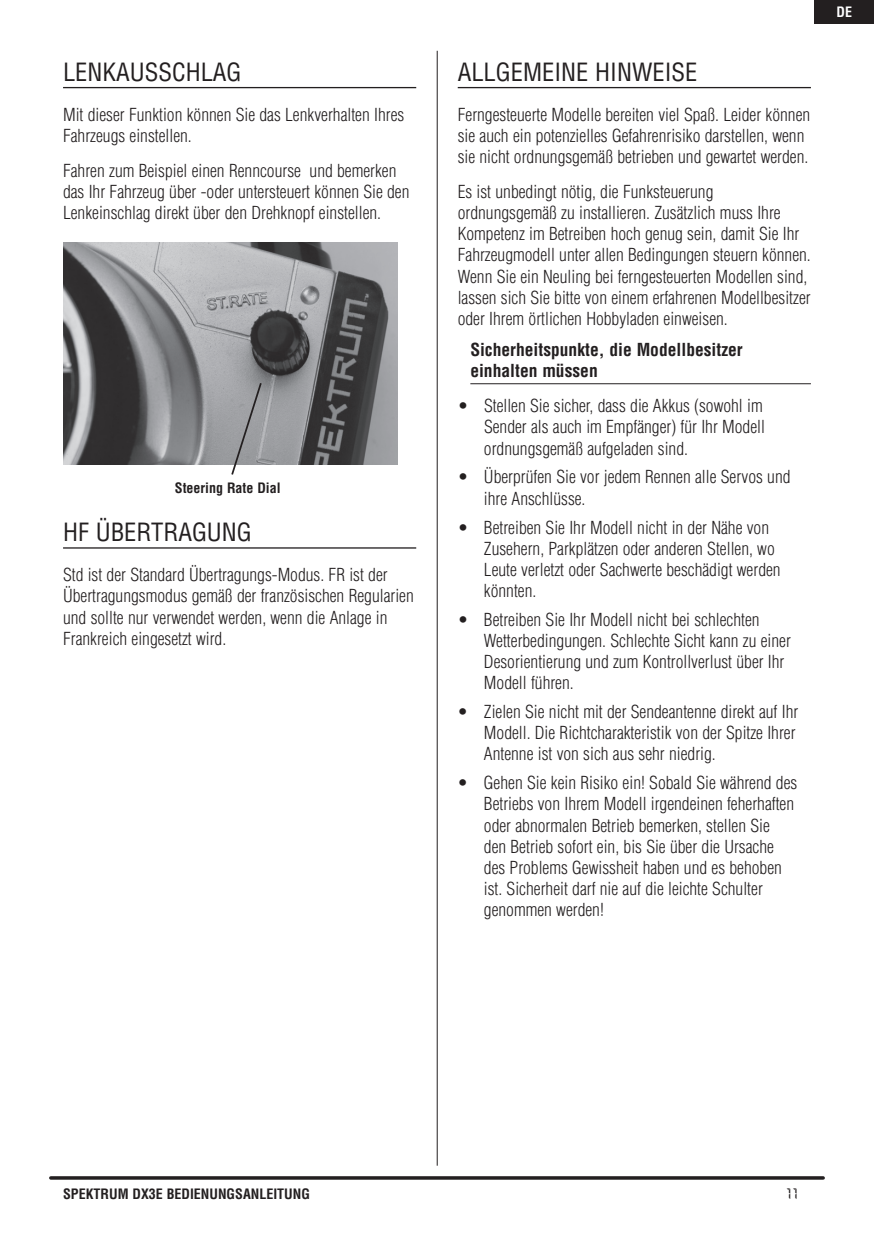
<style>
.page{position:relative;width:874px;height:1241px;background:#fff}
.page>*{position:absolute;margin:0;border:0;box-sizing:border-box;transform-origin:0 0}
.t1{font:condensed 24.5px "Helvetica LT Std";color:#231f20}
.t2{font:300 condensed 17.5px/21px "Helvetica LT Std";color:#231f20}
.t3{font:700 condensed 17.5px/21px "Helvetica LT Std";color:#231f20}
.t4{font:15.75px "Quartz Mon M";color:#231f20}
.t5{font:700 condensed 14px "Helvetica LT Std";color:#231f20}
.t6{font:700 condensed 14px "Helvetica LT Std";color:#fff}
</style>
<div class="page">
<svg style="left:51px;top:1176px;width:771px;height:3px;background:#312d2e"></svg>
<hr style="left:436px;top:51px;width:1px;height:1114px;background:#231f20">
<div style="left:814px;top:0;width:59px;height:23px;background:#231f20"></div>
<hr style="left:63px;top:87px;width:353px;height:1px;background:#231f20">
<hr style="left:63px;top:547px;width:353px;height:1px;background:#231f20">
<hr style="left:457px;top:87px;width:353px;height:1px;background:#231f20">
<hr style="left:470px;top:383px;width:340px;height:1px;background:#231f20">
<img style="left:63px;top:243px;width:335px;height:221px">
<svg style="left:230px;top:381px;width:33px;height:94px;background:#a0a1a4"></svg>
<h1 class="t1" style="left:63px;top:56px;width:180px">LENKAUSSCHLAG</h1>
<p class="t2" style="left:63px;top:104px;width:342px">Mit dieser Funktion können Sie das Lenkverhalten Ihres<br>Fahrzeugs einstellen.</p>
<p class="t2" style="left:63px;top:160px;width:348px">Fahren zum Beispiel einen Renncourse und bemerken das Ihr Fahrzeug über -oder untersteuert können Sie den<br>Lenkeinschlag direkt über den Drehknopf einstellen.</p>
<p class="t5" style="left:175px;top:479px;width:107px">Steering Rate Dial</p>
<h1 class="t1" style="left:63px;top:516px;width:190px">HF ÜBERTRAGUNG</h1>
<p class="t2" style="left:63px;top:564px;width:352px">Std ist der Standard Übertragungs-Modus. FR ist der Übertragungsmodus gemäß der französischen Regularien und sollte nur verwendet werden, wenn die Anlage in Frankreich eingesetzt wird.</p>
<h1 class="t1" style="left:457px;top:56px;width:241px">ALLGEMEINE HINWEISE</h1>
<p class="t2" style="left:457px;top:104px;width:354px">Ferngesteuerte Modelle bereiten viel Spaß. Leider können sie auch ein potenzielles Gefahrenrisiko darstellen, wenn sie nicht ordnungsgemäß betrieben und gewartet werden.</p>
<p class="t2" style="left:457px;top:181px;width:354px">Es ist unbedingt nötig, die Funksteuerung ordnungsgemäß zu installieren. Zusätzlich muss Ihre Kompetenz im Betreiben hoch genug sein, damit Sie Ihr Fahrzeugmodell unter allen Bedingungen steuern können.<br>Wenn Sie ein Neuling bei ferngesteuerten Modellen sind, lassen sich Sie bitte von einem erfahrenen Modellbesitzer oder Ihrem örtlichen Hobbyladen einweisen.</p>
<p class="t3" style="left:470px;top:339px;width:274px">Sicherheitspunkte, die Modellbesitzer einhalten müssen</p>
<p class="t2" style="left:483px;top:395px;width:282px;text-indent:-26px">• Stellen Sie sicher, dass die Akkus (sowohl im<br>Sender als auch im Empfänger) für Ihr Modell ordnungsgemäß aufgeladen sind.</p>
<p class="t2" style="left:483px;top:466px;width:308px;text-indent:-26px">• Überprüfen Sie vor jedem Rennen alle Servos und ihre Anschlüsse.</p>
<p class="t2" style="left:483px;top:516px;width:298px;text-indent:-26px">• Betreiben Sie Ihr Modell nicht in der Nähe von Zusehern, Parkplätzen oder anderen Stellen, wo Leute verletzt oder Sachwerte beschädigt werden könnten.</p>
<p class="t2" style="left:483px;top:608px;width:308px;text-indent:-26px">• Betreiben Sie Ihr Modell nicht bei schlechten Wetterbedingungen. Schlechte Sicht kann zu einer Desorientierung und zum Kontrollverlust über Ihr Modell führen.</p>
<p class="t2" style="left:483px;top:701px;width:316px;text-indent:-26px">• Zielen Sie nicht mit der Sendeantenne direkt auf Ihr<br>Modell. Die Richtcharakteristik von der Spitze Ihrer<br>Antenne ist von sich aus sehr niedrig.</p>
<p class="t2" style="left:483px;top:772px;width:315px;text-indent:-26px">• Gehen Sie kein Risiko ein! Sobald Sie während des Betriebs von Ihrem Modell irgendeinen feherhaften oder abnormalen Betrieb bemerken, stellen Sie<br>den Betrieb sofort ein, bis Sie über die Ursache des Problems Gewissheit haben und es behoben ist. Sicherheit darf nie auf die leichte Schulter genommen werden!</p>
<p class="t6" style="left:836px;top:3px;width:17px">DE</p>
<p class="t5" style="left:63px;top:1185px;width:248px">SPEKTRUM DX3E BEDIENUNGSANLEITUNG</p>
<p class="t4" style="left:784px;top:1184px;width:16px">11</p>
</div>
